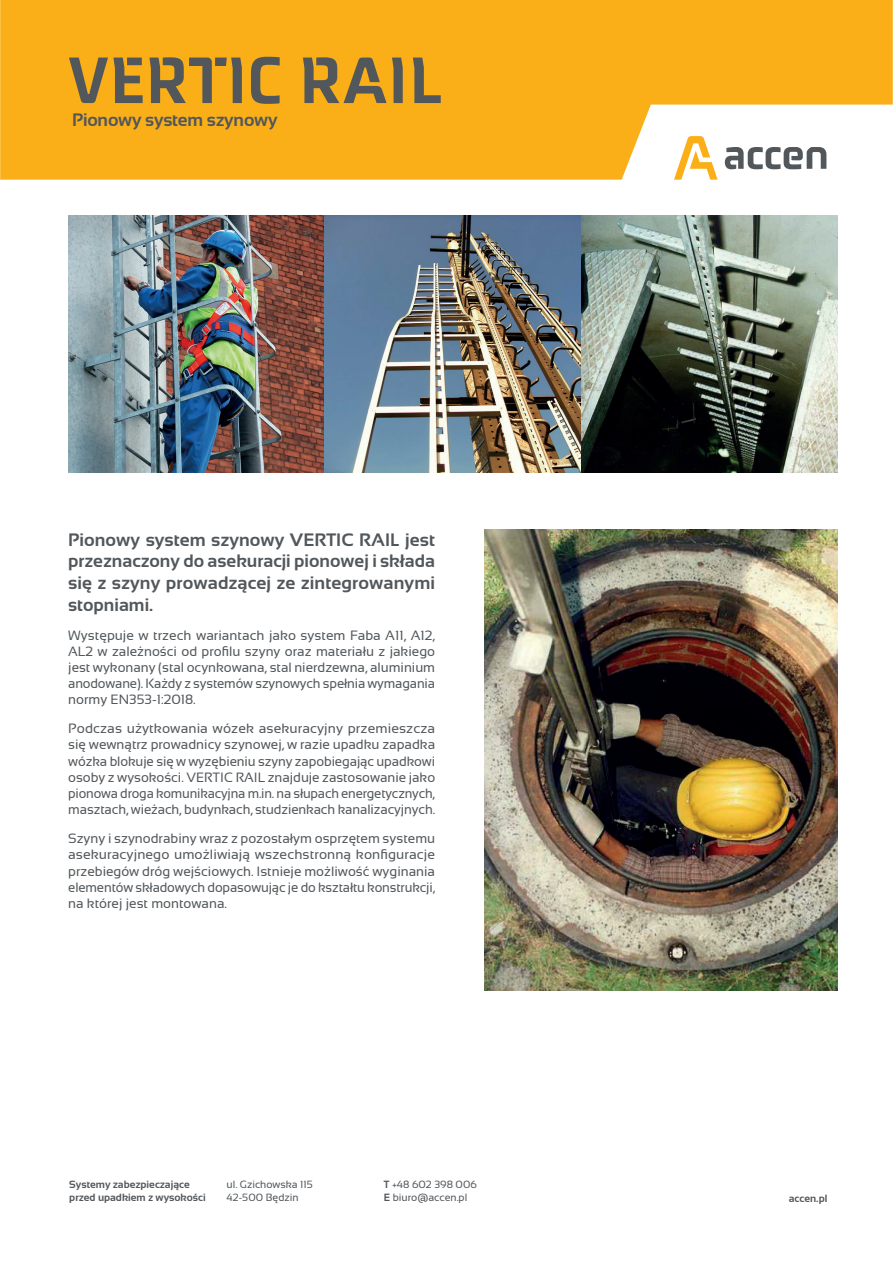
<style>
.page{position:relative;width:893px;height:1263px;background:#fff}
.page>*{position:absolute;margin:0;border:0;box-sizing:border-box;transform-origin:0 0}
.t1{font:67.5px "Accen";color:#52575b}
.t2{font:700 18px/21.6px "Sansation";letter-spacing:.005em;color:#52575b;text-align:justify}
.t3{font:13.5px/16.2px "Sansation";letter-spacing:-.01em;color:#52575b;text-align:justify}
.t4{font:10.5px/13.2px "Sansation";color:#52575b}
.t5{font:700 10.5px/12.6px "Sansation";color:#52575b}
.s1{font-weight:700}
</style>
<div class="page">
<svg style="left:0;top:0;width:893px;height:180px;background:#f9b731"></svg>
<img style="left:68px;top:215px;width:770px;height:257px">
<img style="left:484px;top:529px;width:354px;height:462px">
<h1 class="t1" style="left:68px;top:41px;width:375px">VERTIC RAIL</h1>
<h2 class="t2" style="left:72px;top:109px;width:207px">Pionowy system szynowy</h2>
<h2 class="t2" style="left:68px;top:529px;width:368px">Pionowy system szynowy VERTIC RAIL jest przeznaczony do asekuracji pionowej i składa się z szyny prowadzącej ze zintegrowanymi stopniami.</h2>
<p class="t3" style="left:68px;top:627px;width:368px">Występuje w trzech wariantach jako system Faba A11, A12, AL2 w zależności od profilu szyny oraz materiału z jakiego jest wykonany (stal ocynkowana, stal nierdzewna, aluminium anodowane). Każdy z systemów szynowych spełnia wymagania normy EN353-1:2018.</p>
<p class="t3" style="left:68px;top:720px;width:368px">Podczas użytkowania wózek asekuracyjny przemieszcza się wewnątrz prowadnicy szynowej, w razie upadku zapadka wózka blokuje się w wyzębieniu szyny zapobiegając upadkowi osoby z wysokości. VERTIC RAIL znajduje zastosowanie jako pionowa droga komunikacyjna m.in. na słupach energetycznych, masztach, wieżach, budynkach, studzienkach kanalizacyjnych.</p>
<p class="t3" style="left:68px;top:830px;width:368px">Szyny i szynodrabiny wraz z pozostałym osprzętem systemu asekuracyjnego umożliwiają wszechstronną konfiguracje przebiegów dróg wejściowych. Istnieje możliwość wyginania elementów składowych dopasowując je do kształtu konstrukcji, na której jest montowana.</p>
<p class="t5" style="left:69px;top:1178px;width:138px">Systemy zabezpieczające przed upadkiem z wysokości</p>
<p class="t4" style="left:227px;top:1178px;width:88px">ul. Gzichowska 115<br>42-500 Będzin</p>
<p class="t4" style="left:384px;top:1178px;width:95px"><span class="s1">T</span> +48 602 398 006<br><span class="s1">E</span> biuro@accen.pl</p>
<p class="t5" style="left:789px;top:1192px;width:40px">accen.pl</p>
</div>
